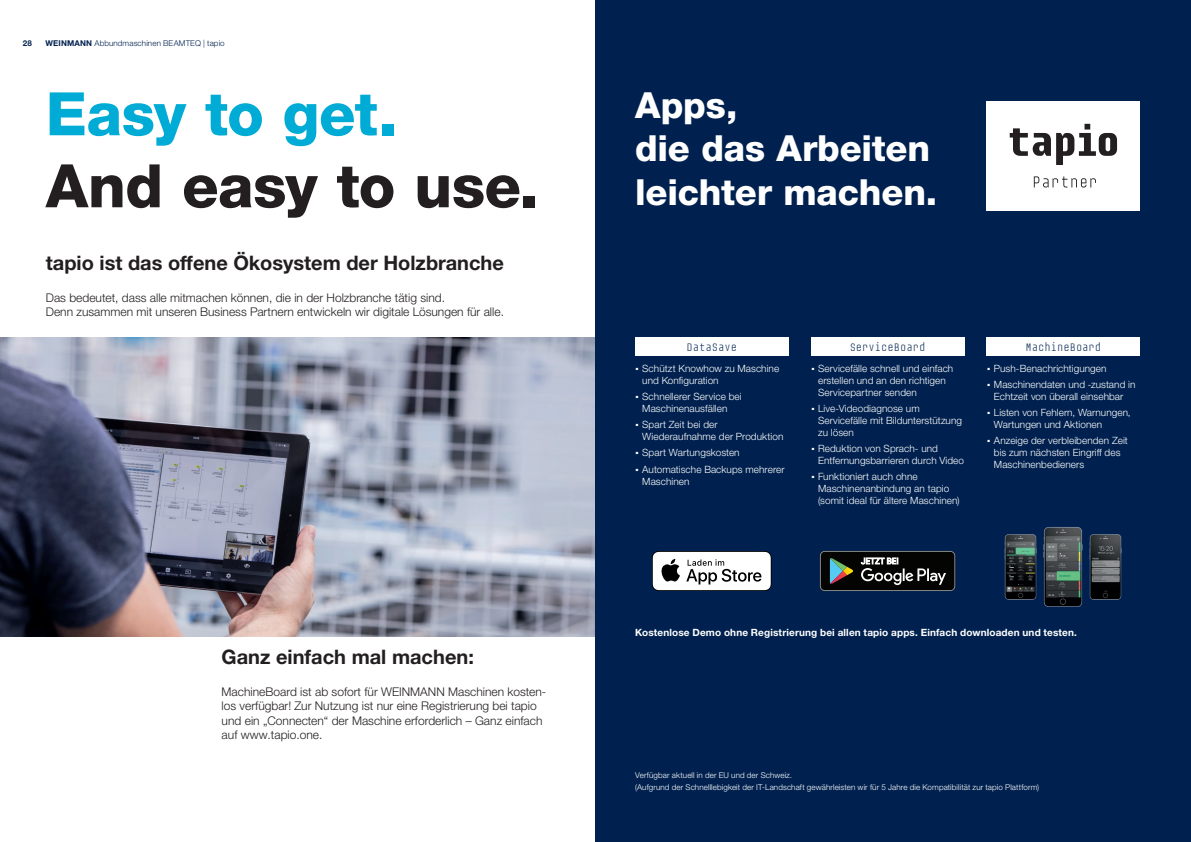
<style>
.page{position:relative;width:1191px;height:842px;background:#fff}
.page>*{position:absolute;margin:0;border:0;box-sizing:border-box;transform-origin:0 0}
.t1{font:800 60px "Helvetica Neue LTW1 G";letter-spacing:-.01em;color:#231f20}
.t2{font:800 60px "Helvetica Neue LTW1 G";letter-spacing:-.015em;color:#00acd5}
.t3{font:800 36px/43.2px "Helvetica Neue LTW1 G";letter-spacing:-.005em;color:#fff}
.t4{font:700 20px "Helvetica Neue LTW1 G";color:#231f20}
.t5{font:300 12px/14.4px "Helvetica Neue LTW1 G";color:#231f20}
.t6{font:300 12px "Audimat Mono";color:#00214f}
.t7{font:300 10px/12px "Helvetica Neue LTW1 G";letter-spacing:.005em;color:#fff}
.t8{font:700 10px "Helvetica Neue LTW1 G";letter-spacing:.015em;color:#fff}
.t9{font:300 8px/11.5px "Helvetica Neue LTW1 G";letter-spacing:.015em;color:#fff}
.t10{font:300 8px "Helvetica Neue LTW1 G";letter-spacing:.015em;color:#00214f}
.t11{font:700 8px "Helvetica Neue LTW1 G";color:#00214f}
.s1{font-weight:700}
.s2{font-weight:700;font-size:14px}
</style>
<div class="page">
<img style="left:0;top:337px;width:595px;height:299px">
<div style="left:595px;top:0;width:596px;height:842px;background:#00214f"></div>
<svg style="left:652px;top:551px;width:119px;height:40px;background:#cbcccc"></svg>
<svg style="left:820px;top:551px;width:135px;height:40px;background:#2e322f"></svg>
<div style="left:635px;top:337px;width:153px;height:19px;background:#fff"></div>
<div style="left:811px;top:337px;width:153px;height:19px;background:#fff"></div>
<div style="left:986px;top:337px;width:154px;height:19px;background:#fff"></div>
<img style="left:1004px;top:527px;width:118px;height:80px">
<div style="left:986px;top:101px;width:154px;height:109px;background:#fff"></div>
<svg style="left:1009px;top:124px;width:108px;height:41px"></svg>
<svg style="left:1033px;top:176px;width:63px;height:11px"></svg>
<p class="t11" style="left:23px;top:39px;width:11px">28</p>
<p class="t10" style="left:45px;top:39px;width:181px"><span class="s1">WEINMANN</span> Abbundmaschinen BEAMTEQ | tapio</p>
<h1 class="t2" style="left:46px;top:78px;width:353px">Easy to get.</h1>
<h1 class="t1" style="left:46px;top:150px;width:494px">And easy to use.</h1>
<h3 class="t4" style="left:46px;top:250px;width:459px">tapio ist das offene Ökosystem der Holzbranche</h3>
<p class="t5" style="left:46px;top:290px;width:459px">Das bedeutet, dass alle mitmachen können, die in der Holzbranche tätig sind.<br>Denn zusammen mit unseren Business Partnern entwickeln wir digitale Lösungen für alle.</p>
<h3 class="t4" style="left:222px;top:645px;width:254px">Ganz einfach mal machen:</h3>
<p class="t5" style="left:222px;top:684px;width:326px">MachineBoard ist ab sofort für WEINMANN Maschinen kosten&shy;los verfügbar! Zur Nutzung ist nur eine Registrierung bei tapio und ein „Connecten“ der Maschine erforderlich – Ganz einfach auf www.tapio.one.</p>
<h2 class="t3" style="left:635px;top:84px;width:304px">Apps,<br>die das Arbeiten leichter machen.</h2>
<p class="t6" style="left:686px;top:341px;width:52px">DataSave</p>
<p class="t6" style="left:849px;top:341px;width:77px">ServiceBoard</p>
<p class="t6" style="left:1025px;top:341px;width:77px">MachineBoard</p>
<p class="t7" style="left:642px;top:362px;width:138px;text-indent:-7px"><span class="s2">·</span> Schützt Knowhow zu Maschine und Konfiguration</p>
<p class="t7" style="left:642px;top:390px;width:101px;text-indent:-7px"><span class="s2">·</span> Schnellerer Service bei<br>Maschinenausfällen</p>
<p class="t7" style="left:642px;top:418px;width:143px;text-indent:-7px"><span class="s2">·</span> Spart Zeit bei der<br>Wiederaufnahme der Produktion</p>
<p class="t7" style="left:635px;top:445px;width:151px;line-height:16.3px"><span class="s2">·</span> Spart Wartungskosten<br><span class="s2">·</span> Automatische Backups mehrerer</p>
<p class="t7" style="left:642px;top:475px;width:49px">Maschinen</p>
<p class="t7" style="left:818px;top:362px;width:137px;text-indent:-7px"><span class="s2">·</span> Servicefälle schnell und einfach erstellen und an den richtigen<br>Servicepartner senden</p>
<p class="t7" style="left:818px;top:402px;width:145px;text-indent:-7px"><span class="s2">·</span> Live-Videodiagnose um<br>Servicefälle mit Bildunterstützung zu lösen</p>
<p class="t7" style="left:818px;top:442px;width:147px;text-indent:-7px"><span class="s2">·</span> Reduktion von Sprach- und<br>Entfernungsbarrieren durch Video</p>
<p class="t7" style="left:818px;top:471px;width:143px;text-indent:-7px"><span class="s2">·</span> Funktioniert auch ohne<br>Maschinenanbindung an tapio (somit ideal für ältere Maschinen)</p>
<p class="t7" style="left:986px;top:360px;width:150px;line-height:16.3px"><span class="s2">·</span> Push-Benachrichtigungen<br><span class="s2">·</span> Maschinendaten und -zustand in</p>
<p class="t7" style="left:986px;top:388px;width:145px;line-height:16.3px;text-align:center">Echtzeit von überall einsehbar<br><span class="s2">·</span> Listen von Fehlern, Warnungen,</p>
<p class="t7" style="left:986px;top:416px;width:143px;line-height:16.3px;text-indent:7px">Wartungen und Aktionen<br><span class="s2">·</span> Anzeige der verbleibenden Zeit</p>
<p class="t7" style="left:994px;top:447px;width:128px">bis zum nächsten Eingriff des<br>Maschinenbedieners</p>
<p class="t8" style="left:635px;top:627px;width:443px">Kostenlose Demo ohne Registrierung bei allen tapio apps. Einfach downloaden und testen.</p>
<p class="t9" style="left:635px;top:769px;width:405px">Verfügbar aktuell in der EU und der Schweiz.<br>(Aufgrund der Schnelllebigkeit der IT-Landschaft gewährleisten wir für 5 Jahre die Kompatibilität zur tapio Plattform)</p>
</div>
